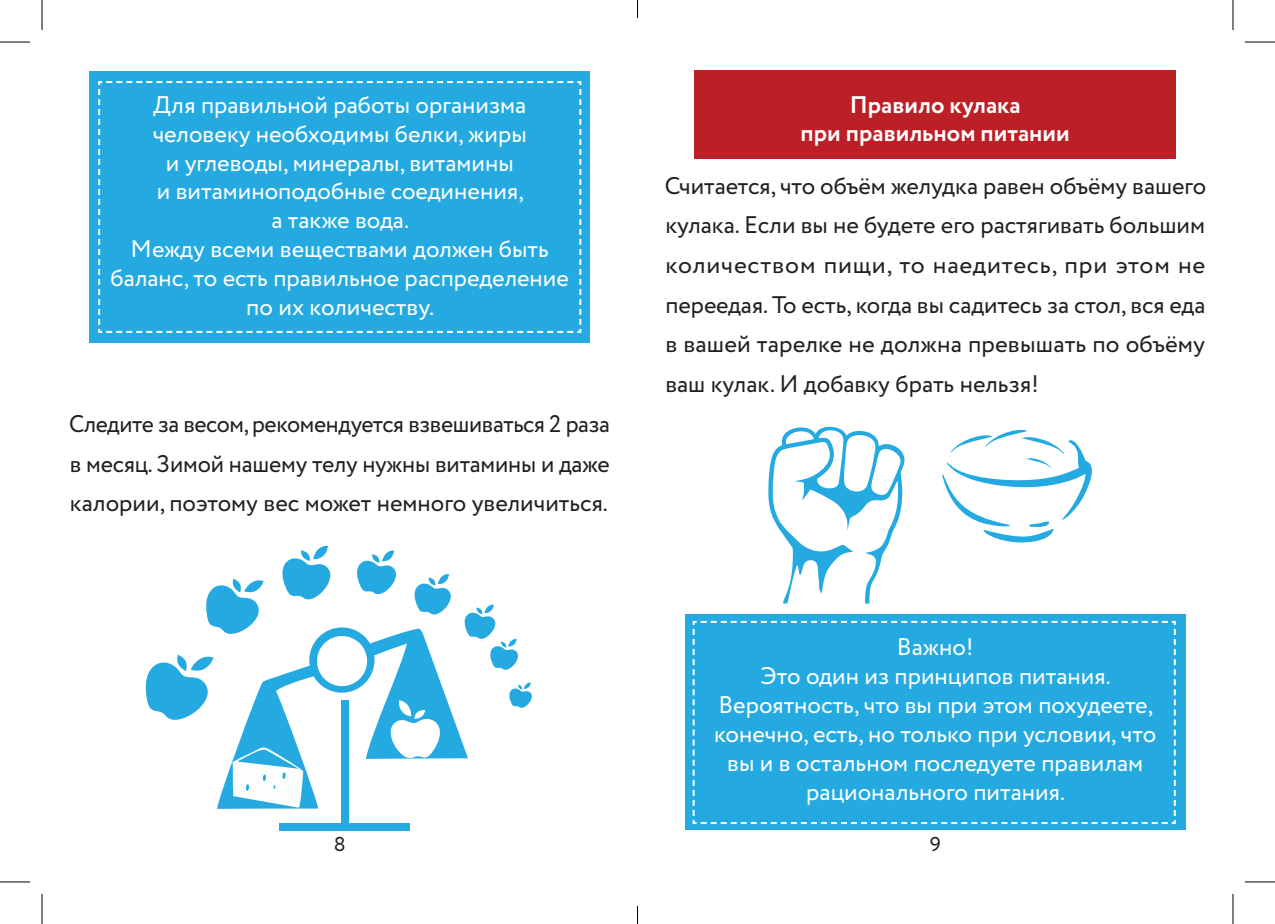
<style>
.page{position:relative;width:1275px;height:924px;background:#fff}
.page>*{position:absolute;margin:0;border:0;box-sizing:border-box;transform-origin:0 0}
.t1{font:24px/39.6px "Circe";color:#231f20;text-align:justify}
.t2{font:24px/28.8px "Circe";color:#fff;text-align:center}
.t3{font:700 24px/28.8px "Circe";color:#fff;text-align:center}
.t4{font:20px "Circe";color:#231f20}
</style>
<div class="page">
<div style="left:89px;top:71px;width:501px;height:272px;background:#24aae1"></div>
<div style="left:685px;top:613px;width:500px;height:216px;background:#24aae1"></div>
<div style="left:694px;top:70px;width:481px;height:89px;background:#bc2027"></div>
<svg style="left:145px;top:545px;width:387px;height:263px"></svg>
<div style="left:341px;top:699px;width:8px;height:131px;background:#24aae1"></div>
<div style="left:280px;top:822px;width:130px;height:8px;background:#24aae1"></div>
<svg style="left:768px;top:426px;width:137px;height:177px"></svg>
<svg style="left:942px;top:429px;width:150px;height:113px"></svg>
<svg style="left:98px;top:81px;width:484px;height:252px"></svg>
<svg style="left:692px;top:620px;width:484px;height:204px"></svg>
<hr style="left:0;top:42px;width:30px;height:1px;background:#000">
<hr style="left:1245px;top:42px;width:30px;height:1px;background:#000">
<hr style="left:0;top:881px;width:30px;height:1px;background:#000">
<hr style="left:1245px;top:881px;width:30px;height:1px;background:#000">
<hr style="left:42px;top:0;width:1px;height:30px;background:#000">
<hr style="left:42px;top:893px;width:1px;height:30px;background:#000">
<hr style="left:1232px;top:0;width:1px;height:30px;background:#000">
<hr style="left:1232px;top:893px;width:1px;height:30px;background:#000">
<svg style="left:637px;top:0;width:1px;height:18px"></svg>
<svg style="left:637px;top:905px;width:1px;height:18px"></svg>
<p class="t2" style="left:110px;top:91px;width:460px">Для правильной работы организма человеку необходимы белки, жиры<br>и углеводы, минералы, витамины<br>и витаминоподобные соединения,<br>а также вода.<br>Между всеми веществами должен быть баланс, то есть правильное распределение по их количеству.</p>
<p class="t1" style="left:69px;top:404px;width:542px">Следите за весом, рекомендуется взвешиваться 2 раза в месяц. Зимой нашему телу нужны витамины и даже калории, поэтому вес может немного увеличиться.</p>
<p class="t3" style="left:800px;top:91px;width:271px">Правило кулака<br>при правильном питании</p>
<p class="t1" style="left:665px;top:166px;width:543px">Считается, что объём желудка равен объёму вашего кулака. Если вы не будете его растягивать большим количеством пищи, то наедитесь, при этом не переедая. То есть, когда вы садитесь за стол, вся еда в вашей тарелке не должна превышать по объёму ваш кулак. И добавку брать нельзя!</p>
<p class="t2" style="left:714px;top:633px;width:444px">Важно!<br>Это один из принципов питания.<br>Вероятность, что вы при этом похудеете, конечно, есть, но только при условии, что вы и в остальном последуете правилам рационального питания.</p>
<p class="t4" style="left:334px;top:830px;width:13px">8</p>
<p class="t4" style="left:929px;top:830px;width:13px">9</p>
</div>
